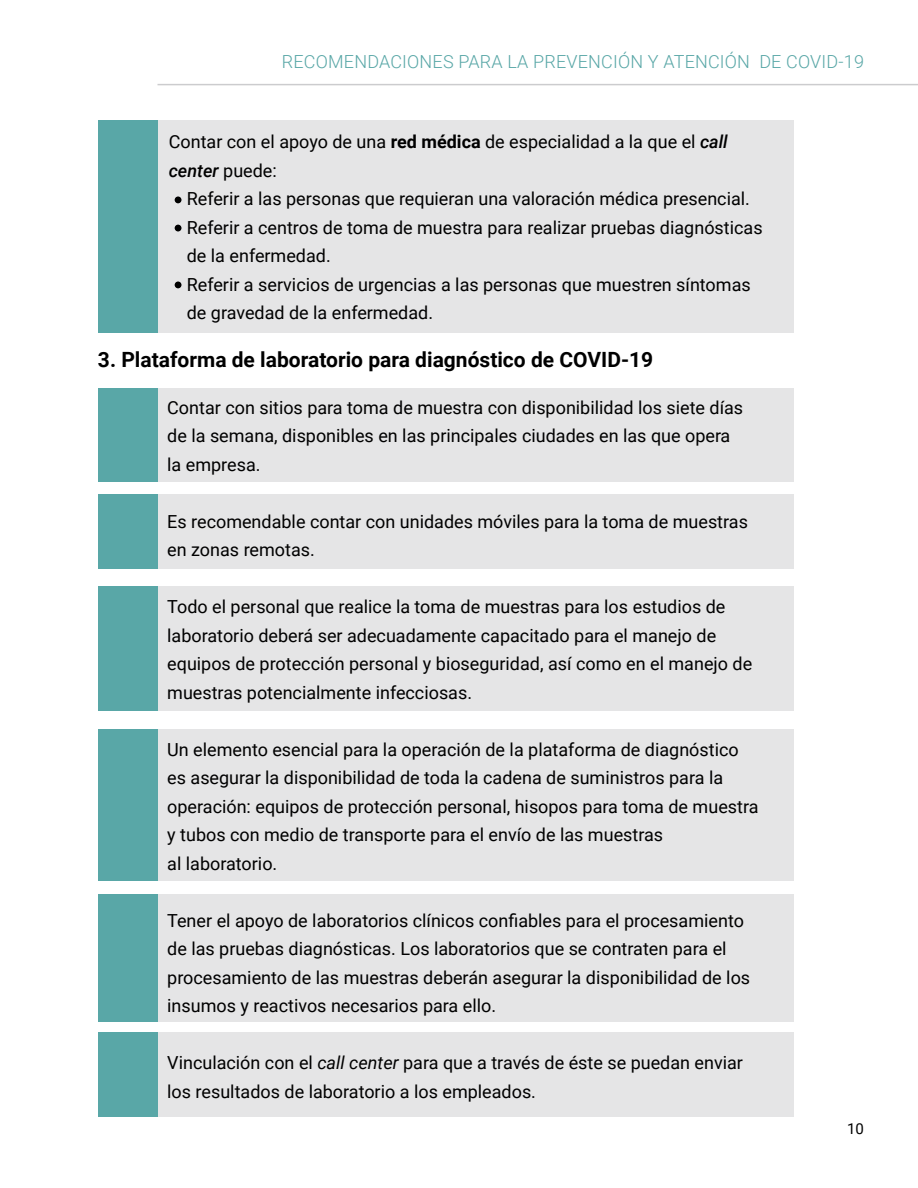
<style>
.page{position:relative;width:918px;height:1188px;background:#fff}
.page>*{position:absolute;margin:0;border:0;box-sizing:border-box;transform-origin:0 0}
.t1{font:700 21px "Roboto";color:#000}
.t2{font:18px/28.5px "Roboto";color:#000}
.t3{font:300 18px "Roboto";letter-spacing:.01em;color:#59a7a7}
.t4{font:15px "Roboto";color:#000}
.s1{font-weight:700}
.s2{font-weight:500;font-style:italic}
.s3{font-style:italic}
</style>
<div class="page">
<hr style="left:158px;top:84px;width:760px;height:1px;background:#ccccce">
<div style="left:158px;top:120px;width:636px;height:213px;background:#e5e5e6"></div>
<div style="left:158px;top:388px;width:636px;height:94px;background:#e5e5e6"></div>
<div style="left:158px;top:494px;width:636px;height:75px;background:#e5e5e6"></div>
<div style="left:158px;top:587px;width:636px;height:124px;background:#e5e5e6"></div>
<div style="left:158px;top:729px;width:636px;height:151px;background:#e5e5e6"></div>
<div style="left:158px;top:894px;width:636px;height:128px;background:#e5e5e6"></div>
<div style="left:158px;top:1033px;width:636px;height:84px;background:#e5e5e6"></div>
<div style="left:98px;top:120px;width:60px;height:213px;background:#59a7a7"></div>
<div style="left:98px;top:388px;width:60px;height:94px;background:#59a7a7"></div>
<div style="left:98px;top:494px;width:60px;height:75px;background:#59a7a7"></div>
<div style="left:98px;top:587px;width:60px;height:124px;background:#59a7a7"></div>
<div style="left:98px;top:729px;width:60px;height:151px;background:#59a7a7"></div>
<div style="left:98px;top:894px;width:60px;height:128px;background:#59a7a7"></div>
<div style="left:98px;top:1033px;width:60px;height:84px;background:#59a7a7"></div>
<div style="left:175px;top:196px;width:7px;height:7px;background:#000;border-radius:50%"></div>
<div style="left:175px;top:225px;width:7px;height:6px;background:#000;border-radius:50%"></div>
<div style="left:175px;top:282px;width:7px;height:6px;background:#000;border-radius:50%"></div>
<p class="t3" style="left:282px;top:48px;width:584px">RECOMENDACIONES PARA LA PREVENCIÓN Y ATENCIÓN DE COVID-19</p>
<p class="t2" style="left:169px;top:127px;width:561px">Contar con el apoyo de una <span class="s1">red médica</span> de especialidad a la que el <span class="s2">call center</span> puede:</p>
<p class="t2" style="left:187px;top:184px;width:577px">Referir a las personas que requieran una valoración médica presencial.<br>Referir a centros de toma de muestra para realizar pruebas diagnósticas de la enfermedad.<br>Referir a servicios de urgencias a las personas que muestren síntomas de gravedad de la enfermedad.</p>
<p class="t1" style="left:98px;top:345px;width:557px">3. Plataforma de laboratorio para diagnóstico de COVID-19</p>
<p class="t2" style="left:167px;top:393px;width:578px">Contar con sitios para toma de muestra con disponibilidad los siete días de la semana, disponibles en las principales ciudades en las que opera la empresa.</p>
<p class="t2" style="left:167px;top:507px;width:582px">Es recomendable contar con unidades móviles para la toma de muestras en zonas remotas.</p>
<p class="t2" style="left:167px;top:592px;width:587px">Todo el personal que realice la toma de muestras para los estudios de laboratorio deberá ser adecuadamente capacitado para el manejo de equipos de protección personal y bioseguridad, así como en el manejo de muestras potencialmente infecciosas.</p>
<p class="t2" style="left:167px;top:735px;width:593px">Un elemento esencial para la operación de la plataforma de diagnóstico es asegurar la disponibilidad de toda la cadena de suministros para la operación: equipos de protección personal, hisopos para toma de muestra y tubos con medio de transporte para el envío de las muestras<br>al laboratorio.</p>
<p class="t2" style="left:167px;top:906px;width:584px">Tener el apoyo de laboratorios clínicos confiables para el procesamiento de las pruebas diagnósticas. Los laboratorios que se contraten para el procesamiento de las muestras deberán asegurar la disponibilidad de los insumos y reactivos necesarios para ello.</p>
<p class="t2" style="left:167px;top:1048px;width:577px">Vinculación con el <span class="s3">call center</span> para que a través de éste se puedan enviar los resultados de laboratorio a los empleados.</p>
<p class="t4" style="left:847px;top:1119px;width:18px">10</p>
</div>
